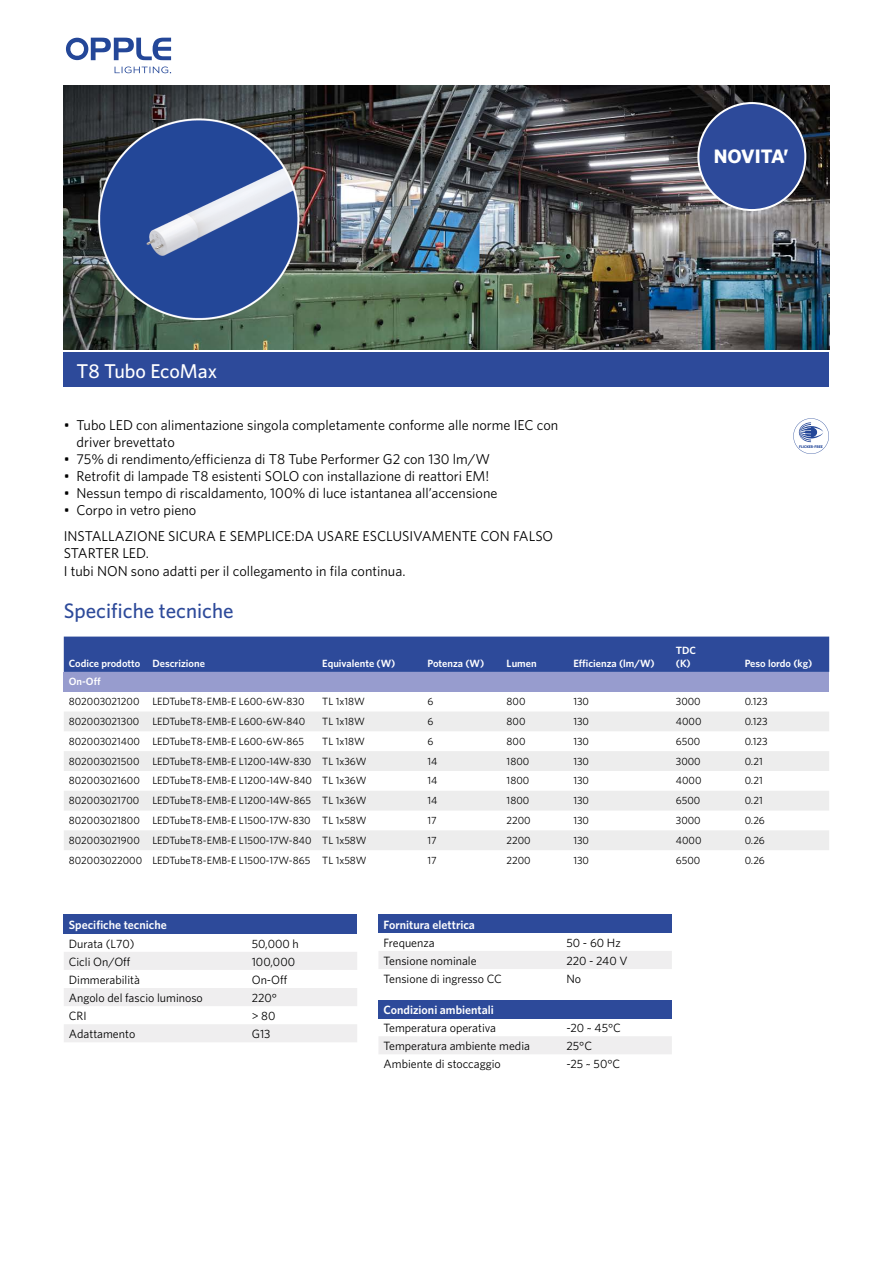
<style>
.page{position:relative;width:893px;height:1263px;background:#fff}
.page>*{position:absolute;margin:0;border:0;box-sizing:border-box;transform-origin:0 0}
.t1{font:500 21px "Whitney";color:#2d4a9a}
.t2{font:500 19.95px "Whitney";color:#fff}
.t3{font:700 19.5px "Whitney";color:#fff}
.t4{font:14.25px/17.1px "Whitney";color:#000}
.t5{font:12px "Whitney";color:#000}
.t6{font:600 12px "Whitney";color:#fff}
.t7{font:10.5px "Whitney";color:#000}
.t8{font:600 10.5px/12.6px "Whitney";color:#fff}
.t9{font:700 3.75px "Whitney";color:#244798}
</style>
<div class="page">
<svg style="left:66px;top:37px;width:105px;height:36px"></svg>
<div style="left:64px;top:352px;width:765px;height:35px;background:#2d4a9a"></div>
<img style="left:64px;top:85px;width:765px;height:265px">
<svg style="left:793px;top:418px;width:36px;height:36px"></svg>
<div style="left:698px;top:103px;width:107px;height:107px;background:#2d4a9a;border-radius:50%"></div>
<div style="left:697px;top:102px;width:109px;height:109px;border:2px solid #fff;border-radius:50%"></div>
<div style="left:64px;top:636px;width:765px;height:36px;background:#2d4a9a"></div>
<div style="left:64px;top:672px;width:765px;height:20px;background:#979cce"></div>
<svg style="left:64px;top:712px;width:765px;height:138px;fill:#ededed"></svg>
<div style="left:64px;top:915px;width:293px;height:19px;background:#2d4a9a"></div>
<svg style="left:64px;top:952px;width:293px;height:90px"></svg>
<div style="left:378px;top:915px;width:294px;height:18px;background:#2d4a9a"></div>
<div style="left:379px;top:951px;width:293px;height:18px;background:#efeeef"></div>
<div style="left:378px;top:1000px;width:294px;height:18px;background:#2d4a9a"></div>
<div style="left:379px;top:1036px;width:293px;height:18px;background:#efeeef"></div>
<h3 class="t3" style="left:714px;top:143px;width:76px">NOVITA’</h3>
<h2 class="t2" style="left:77px;top:357px;width:142px">T8 Tubo EcoMax</h2>
<h3 class="t4" style="left:77px;top:416px;width:483px;text-indent:-13px">• Tubo LED con alimentazione singola completamente conforme alle norme IEC con driver brevettato</h3>
<h3 class="t4" style="left:64px;top:450px;width:428px">• 75% di rendimento/efficienza di T8 Tube Performer G2 con 130 lm/W</h3>
<h3 class="t4" style="left:64px;top:467px;width:427px">• Retrofit di lampade T8 esistenti SOLO con installazione di reattori EM!</h3>
<h3 class="t4" style="left:64px;top:484px;width:435px">• Nessun tempo di riscaldamento, 100% di luce istantanea all’accensione</h3>
<h3 class="t4" style="left:64px;top:497px;width:491px;line-height:26px">• Corpo in vetro pieno<br>INSTALLAZIONE SICURA E SEMPLICE:DA USARE ESCLUSIVAMENTE CON FALSO</h3>
<h3 class="t4" style="left:64px;top:544px;width:343px">STARTER LED.<br>I tubi NON sono adatti per il collegamento in fila continua.</h3>
<h1 class="t1" style="left:64px;top:597px;width:171px">Specifiche tecniche</h1>
<p class="t8" style="left:69px;top:657px;width:138px">Codice prodotto Descrizione</p>
<p class="t8" style="left:322px;top:657px;width:75px">Equivalente (W)</p>
<p class="t8" style="left:427px;top:657px;width:58px">Potenza (W)</p>
<p class="t8" style="left:507px;top:657px;width:31px">Lumen</p>
<p class="t8" style="left:573px;top:657px;width:83px">Efficienza (lm/W)</p>
<p class="t8" style="left:676px;top:644px;width:22px">TDC (K)</p>
<p class="t9" style="left:799px;top:444px;width:25px">FLICKER-FREE</p>
<p class="t8" style="left:745px;top:657px;width:69px">Peso lordo (kg)</p>
<p class="t8" style="left:69px;top:675px;width:33px">On-Off</p>
<p class="t7" style="left:69px;top:694px;width:237px">802003021200 LEDTubeT8-EMB-E L600-6W-830</p>
<p class="t7" style="left:322px;top:694px;width:44px">TL 1x18W</p>
<p class="t7" style="left:427px;top:694px;width:7px">6</p>
<p class="t7" style="left:507px;top:694px;width:20px">800</p>
<p class="t7" style="left:573px;top:694px;width:17px">130</p>
<p class="t7" style="left:676px;top:694px;width:26px">3000</p>
<p class="t7" style="left:745px;top:694px;width:24px">0.123</p>
<p class="t7" style="left:69px;top:714px;width:238px">802003021300 LEDTubeT8-EMB-E L600-6W-840</p>
<p class="t7" style="left:322px;top:714px;width:44px">TL 1x18W</p>
<p class="t7" style="left:427px;top:714px;width:7px">6</p>
<p class="t7" style="left:507px;top:714px;width:20px">800</p>
<p class="t7" style="left:573px;top:714px;width:17px">130</p>
<p class="t7" style="left:676px;top:714px;width:27px">4000</p>
<p class="t7" style="left:745px;top:714px;width:24px">0.123</p>
<p class="t7" style="left:69px;top:734px;width:237px">802003021400 LEDTubeT8-EMB-E L600-6W-865</p>
<p class="t7" style="left:322px;top:734px;width:44px">TL 1x18W</p>
<p class="t7" style="left:427px;top:734px;width:7px">6</p>
<p class="t7" style="left:507px;top:734px;width:20px">800</p>
<p class="t7" style="left:573px;top:734px;width:17px">130</p>
<p class="t7" style="left:676px;top:734px;width:26px">6500</p>
<p class="t7" style="left:745px;top:734px;width:24px">0.123</p>
<p class="t7" style="left:69px;top:754px;width:299px">802003021500 LEDTubeT8-EMB-E L1200-14W-830 TL 1x36W</p>
<p class="t7" style="left:427px;top:754px;width:11px">14</p>
<p class="t7" style="left:507px;top:754px;width:24px">1800</p>
<p class="t7" style="left:573px;top:754px;width:17px">130</p>
<p class="t7" style="left:676px;top:754px;width:26px">3000</p>
<p class="t7" style="left:745px;top:754px;width:20px">0.21</p>
<p class="t7" style="left:69px;top:774px;width:299px">802003021600 LEDTubeT8-EMB-E L1200-14W-840 TL 1x36W</p>
<p class="t7" style="left:427px;top:774px;width:11px">14</p>
<p class="t7" style="left:507px;top:774px;width:24px">1800</p>
<p class="t7" style="left:573px;top:774px;width:17px">130</p>
<p class="t7" style="left:676px;top:774px;width:27px">4000</p>
<p class="t7" style="left:745px;top:774px;width:20px">0.21</p>
<p class="t7" style="left:69px;top:794px;width:299px">802003021700 LEDTubeT8-EMB-E L1200-14W-865 TL 1x36W</p>
<p class="t7" style="left:427px;top:794px;width:11px">14</p>
<p class="t7" style="left:507px;top:794px;width:24px">1800</p>
<p class="t7" style="left:573px;top:794px;width:17px">130</p>
<p class="t7" style="left:676px;top:794px;width:26px">6500</p>
<p class="t7" style="left:745px;top:794px;width:20px">0.21</p>
<p class="t7" style="left:69px;top:813px;width:299px">802003021800 LEDTubeT8-EMB-E L1500-17W-830 TL 1x58W</p>
<p class="t7" style="left:427px;top:813px;width:11px">17</p>
<p class="t7" style="left:507px;top:813px;width:26px">2200</p>
<p class="t7" style="left:573px;top:813px;width:17px">130</p>
<p class="t7" style="left:676px;top:813px;width:26px">3000</p>
<p class="t7" style="left:745px;top:813px;width:22px">0.26</p>
<p class="t7" style="left:69px;top:833px;width:299px">802003021900 LEDTubeT8-EMB-E L1500-17W-840 TL 1x58W</p>
<p class="t7" style="left:427px;top:833px;width:11px">17</p>
<p class="t7" style="left:507px;top:833px;width:26px">2200</p>
<p class="t7" style="left:573px;top:833px;width:17px">130</p>
<p class="t7" style="left:676px;top:833px;width:27px">4000</p>
<p class="t7" style="left:745px;top:833px;width:22px">0.26</p>
<p class="t7" style="left:69px;top:853px;width:299px">802003022000 LEDTubeT8-EMB-E L1500-17W-865 TL 1x58W</p>
<p class="t7" style="left:427px;top:853px;width:11px">17</p>
<p class="t7" style="left:507px;top:853px;width:26px">2200</p>
<p class="t7" style="left:573px;top:853px;width:17px">130</p>
<p class="t7" style="left:676px;top:853px;width:26px">6500</p>
<p class="t7" style="left:745px;top:853px;width:22px">0.26</p>
<p class="t6" style="left:69px;top:917px;width:99px">Specifiche tecniche</p>
<p class="t5" style="left:69px;top:935px;width:67px">Durata (L70)</p>
<p class="t5" style="left:252px;top:935px;width:49px">50,000 h</p>
<p class="t5" style="left:69px;top:953px;width:63px">Cicli On/Off</p>
<p class="t5" style="left:252px;top:953px;width:45px">100,000</p>
<p class="t5" style="left:69px;top:972px;width:73px">Dimmerabilità</p>
<p class="t5" style="left:252px;top:972px;width:37px">On-Off</p>
<p class="t5" style="left:69px;top:990px;width:136px">Angolo del fascio luminoso</p>
<p class="t5" style="left:252px;top:990px;width:27px">220°</p>
<p class="t5" style="left:69px;top:1008px;width:19px">CRI</p>
<p class="t5" style="left:252px;top:1008px;width:25px">&gt; 80</p>
<p class="t5" style="left:69px;top:1026px;width:68px">Adattamento</p>
<p class="t5" style="left:252px;top:1026px;width:20px">G13</p>
<p class="t6" style="left:384px;top:916px;width:93px">Fornitura elettrica</p>
<p class="t5" style="left:384px;top:934px;width:53px">Frequenza</p>
<p class="t5" style="left:566px;top:934px;width:56px">50 - 60 Hz</p>
<p class="t5" style="left:384px;top:953px;width:95px">Tensione nominale</p>
<p class="t5" style="left:566px;top:953px;width:63px">220 - 240 V</p>
<p class="t5" style="left:384px;top:971px;width:120px">Tensione di ingresso CC</p>
<p class="t5" style="left:566px;top:971px;width:16px">No</p>
<p class="t6" style="left:384px;top:1002px;width:112px">Condizioni ambientali</p>
<p class="t5" style="left:384px;top:1020px;width:114px">Temperatura operativa</p>
<p class="t5" style="left:566px;top:1020px;width:56px">-20 ~ 45°C</p>
<p class="t5" style="left:384px;top:1038px;width:148px">Temperatura ambiente media</p>
<p class="t5" style="left:566px;top:1038px;width:27px">25°C</p>
<p class="t5" style="left:384px;top:1056px;width:119px">Ambiente di stoccaggio</p>
<p class="t5" style="left:566px;top:1056px;width:55px">-25 ~ 50°C</p>
</div>
